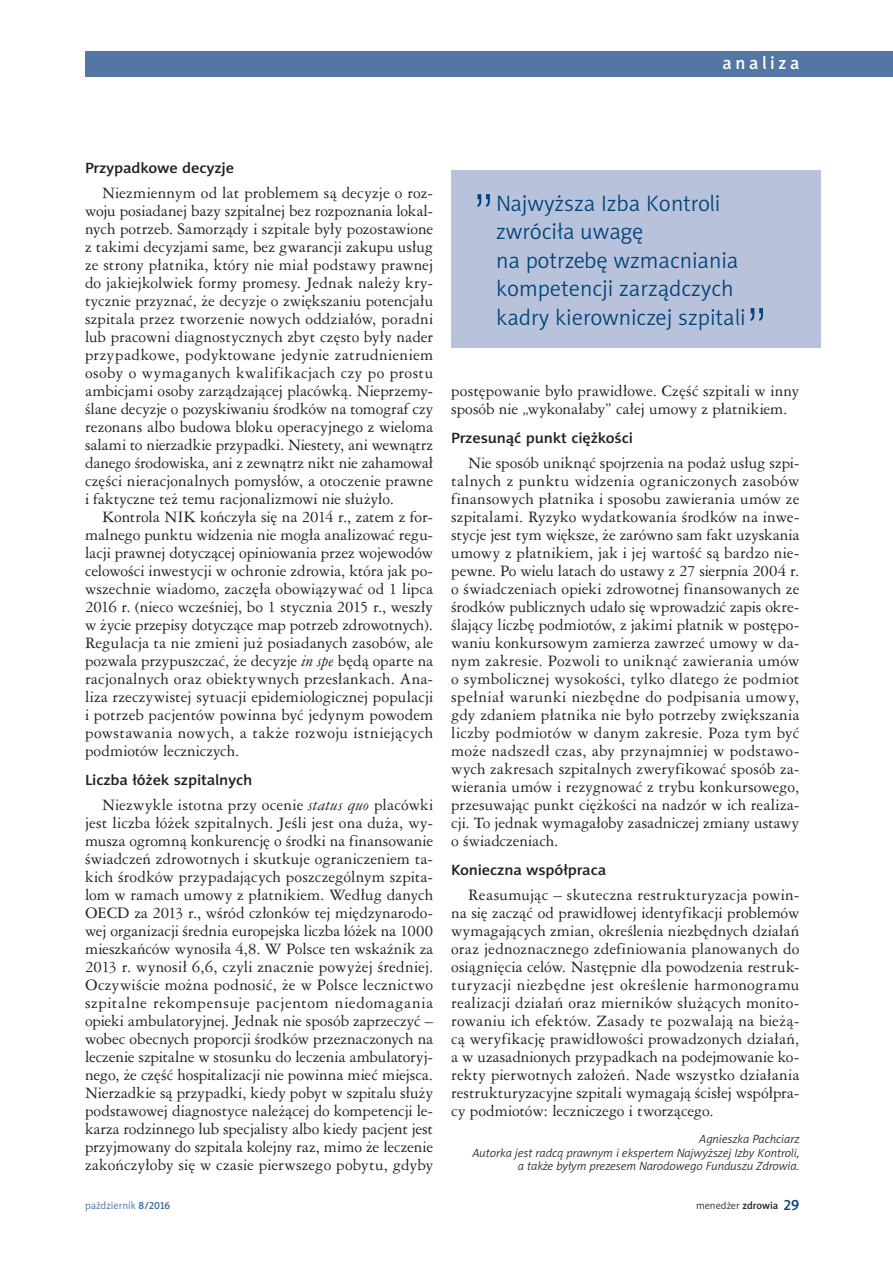
<style>
.page{position:relative;width:893px;height:1263px;background:#fff}
.page>*{position:absolute;margin:0;border:0;box-sizing:border-box;transform-origin:0 0}
.t1{font:52.5px "Swis 721 Lt PL";color:#004279}
.t2{font:22.5px/28.5px "Naomi Sans EFN Light";color:#004279}
.t3{font:18px "Naomi Sans EFN Medium";letter-spacing:.2em;color:#fff}
.t4{font:15px/18px "Ameri Garmnd PL";letter-spacing:.005em;color:#231f20;text-align:justify}
.t5{font:15px "Naomi Sans EFN Medium";letter-spacing:-.01em;color:#231f20;scale:1.1 1}
.t6{font:italic 12px/13.5px "Naomi Sans EFN Light";color:#231f20;text-align:right}
.t7{font:10.5px "Naomi Sans EFN Light";color:#3d6799}
.t8{font:10.5px "Naomi Sans EFN Light";color:#231f20}
.s1{font-style:italic}
.s2{font-family:"Naomi Sans EFN Medium"}
.s3{font-family:"Naomi Sans EFN Medium";font-size:15px;color:#004279}
</style>
<div class="page">
<div style="left:85px;top:51px;width:808px;height:26px;background:#5476a5"></div>
<div style="left:451px;top:170px;width:370px;height:178px;background:#b8c3db"></div>
<p class="t3" style="left:723px;top:52px;width:78px">analiza</p>
<p class="t5" style="left:85px;top:159px;width:137px">Przypadkowe decyzje</p>
<p class="t4" style="left:85px;top:183px;width:350px;text-indent:17px">Niezmiennym od lat problemem są decyzje o roz&shy;woju posiadanej bazy szpitalnej bez rozpoznania lokal&shy;nych potrzeb. Samorządy i szpitale były pozostawione z takimi decyzjami same, bez gwarancji zakupu usług ze strony płatnika, który nie miał podstawy prawnej do jakiejkolwiek formy promesy. Jednak należy kry&shy;tycznie przyznać, że decyzje o zwiększaniu potencjału szpitala przez tworzenie nowych oddziałów, poradni lub pracowni diagnostycznych zbyt często były nader przypadkowe, podyktowane jedynie zatrudnieniem osoby o wymaganych kwalifikacjach czy po prostu ambicjami osoby zarządzającej placówką. Nieprzemy&shy;ślane decyzje o pozyskiwaniu środków na tomograf czy rezonans albo budowa bloku operacyjnego z wieloma salami to nierzadkie przypadki. Niestety, ani wewnątrz danego środowiska, ani z zewnątrz nikt nie zahamował części nieracjonalnych pomysłów, a otoczenie prawne i faktyczne też temu racjonalizmowi nie służyło.</p>
<p class="t4" style="left:85px;top:507px;width:350px;text-indent:17px">Kontrola NIK kończyła się na 2014 r., zatem z for&shy;malnego punktu widzenia nie mogła analizować regu&shy;lacji prawnej dotyczącej opiniowania przez wojewodów celowości inwestycji w ochronie zdrowia, która jak po&shy;wszechnie wiadomo, zaczęła obowiązywać od 1 lipca 2016 r. (nieco wcześniej, bo 1 stycznia 2015 r., weszły w życie przepisy dotyczące map potrzeb zdrowotnych).<br>Regulacja ta nie zmieni już posiadanych zasobów, ale pozwala przypuszczać, że decyzje <span class="s1">in spe</span> będą oparte na racjonalnych oraz obiektywnych przesłankach. Ana&shy;liza rzeczywistej sytuacji epidemiologicznej populacji i potrzeb pacjentów powinna być jedynym powodem powstawania nowych, a także rozwoju istniejących podmiotów leczniczych.</p>
<p class="t5" style="left:85px;top:771px;width:154px">Liczba łóżek szpitalnych</p>
<p class="t4" style="left:85px;top:795px;width:350px;text-indent:17px">Niezwykle istotna przy ocenie <span class="s1">status quo</span> placówki jest liczba łóżek szpitalnych. Jeśli jest ona duża, wy&shy;musza ogromną konkurencję o środki na finansowanie świadczeń zdrowotnych i skutkuje ograniczeniem ta&shy;kich środków przypadających poszczególnym szpita&shy;lom w ramach umowy z płatnikiem. Według danych OECD za 2013 r., wśród członków tej międzynarodo&shy;wej organizacji średnia europejska liczba łóżek na 1000 mieszkańców wynosiła 4,8. W Polsce ten wskaźnik za 2013 r. wynosił 6,6, czyli znacznie powyżej średniej.<br>Oczywiście można podnosić, że w Polsce lecznictwo szpitalne rekompensuje pacjentom niedomagania opieki ambulatoryjnej. Jednak nie sposób zaprzeczyć – wobec obecnych proporcji środków przeznaczonych na leczenie szpitalne w stosunku do leczenia ambulatoryj&shy;nego, że część hospitalizacji nie powinna mieć miejsca.<br>Nierzadkie są przypadki, kiedy pobyt w szpitalu służy podstawowej diagnostyce należącej do kompetencji le&shy;karza rodzinnego lub specjalisty albo kiedy pacjent jest przyjmowany do szpitala kolejny raz, mimo że leczenie zakończyłoby się w czasie pierwszego pobytu, gdyby</p>
<h1 class="t1" style="left:472px;top:180px;width:24px">”</h1>
<h2 class="t2" style="left:496px;top:189px;width:251px">Najwyższa Izba Kontroli zwróciła uwagę<br>na potrzebę wzmacniania kompetencji zarządczych kadry kierowniczej szpitali</h2>
<h1 class="t1" style="left:746px;top:294px;width:24px">”</h1>
<p class="t4" style="left:451px;top:381px;width:350px">postępowanie było prawidłowe. Część szpitali w inny sposób nie „wykonałaby” całej umowy z płatnikiem.</p>
<p class="t5" style="left:451px;top:429px;width:167px">Przesunąć punkt ciężkości</p>
<p class="t4" style="left:451px;top:453px;width:350px;text-indent:17px">Nie sposób uniknąć spojrzenia na podaż usług szpi&shy;talnych z punktu widzenia ograniczonych zasobów finansowych płatnika i sposobu zawierania umów ze szpitalami. Ryzyko wydatkowania środków na inwe&shy;stycje jest tym większe, że zarówno sam fakt uzyskania umowy z płatnikiem, jak i jej wartość są bardzo nie&shy;pewne. Po wielu latach do ustawy z 27 sierpnia 2004 r. o świadczeniach opieki zdrowotnej finansowanych ze środków publicznych udało się wprowadzić zapis okre&shy;ślający liczbę podmiotów, z jakimi płatnik w postępo&shy;waniu konkursowym zamierza zawrzeć umowy w da&shy;nym zakresie. Pozwoli to uniknąć zawierania umów o symbolicznej wysokości, tylko dlatego że podmiot spełniał warunki niezbędne do podpisania umowy, gdy zdaniem płatnika nie było potrzeby zwiększania liczby podmiotów w danym zakresie. Poza tym być może nadszedł czas, aby przynajmniej w podstawo&shy;wych zakresach szpitalnych zweryfikować sposób za&shy;wierania umów i rezygnować z trybu konkursowego, przesuwając punkt ciężkości na nadzór w ich realiza&shy;cji. To jednak wymagałoby zasadniczej zmiany ustawy o świadczeniach.</p>
<p class="t5" style="left:451px;top:861px;width:142px">Konieczna współpraca</p>
<p class="t4" style="left:451px;top:885px;width:350px;text-indent:17px">Reasumując – skuteczna restrukturyzacja powin&shy;na się zacząć od prawidłowej identyfikacji problemów wymagających zmian, określenia niezbędnych działań oraz jednoznacznego zdefiniowania planowanych do osiągnięcia celów. Następnie dla powodzenia restruk&shy;turyzacji niezbędne jest określenie harmonogramu realizacji działań oraz mierników służących monito&shy;rowaniu ich efektów. Zasady te pozwalają na bieżą&shy;cą weryfikację prawidłowości prowadzonych działań, a w uzasadnionych przypadkach na podejmowanie ko&shy;rekty pierwotnych założeń. Nade wszystko działania restrukturyzacyjne szpitali wymagają ścisłej współpra&shy;cy podmiotów: leczniczego i tworzącego.</p>
<p class="t6" style="left:472px;top:1132px;width:328px">Agnieszka Pachciarz<br>Autorka jest radcą prawnym i ekspertem Najwyższej Izby Kontroli, a także byłym prezesem Narodowego Funduszu Zdrowia.</p>
<p class="t7" style="left:85px;top:1199px;width:87px">październik <span class="s2">8/2016</span></p>
<p class="t8" style="left:696px;top:1199px;width:105px">menedżer <span class="s2">zdrowia</span> <span class="s3">29</span></p>
</div>
